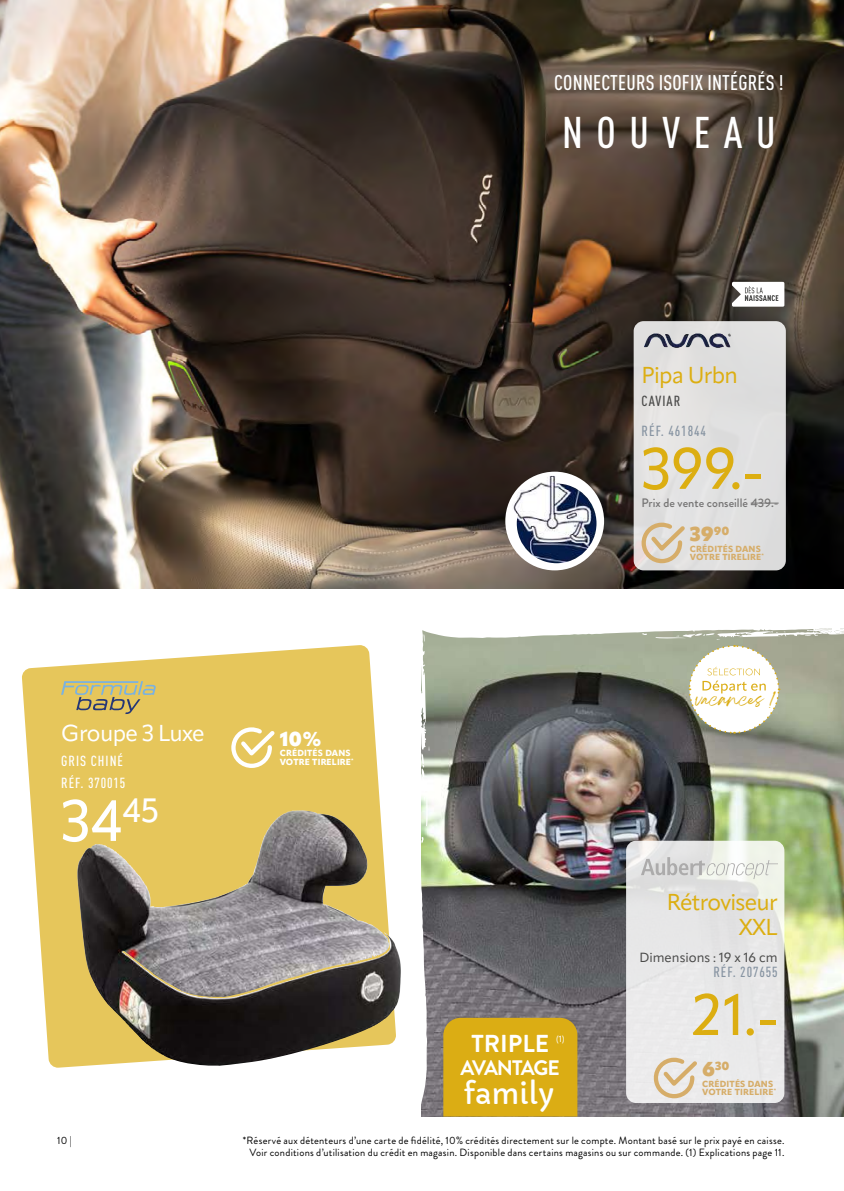
<style>
.page{position:relative;width:844px;height:1191px;background:#fff}
.page>*{position:absolute;margin:0;border:0;box-sizing:border-box;transform-origin:0 0}
.t1{font:500 57.05px "Apparat";color:#dcae11}
.t2{font:500 57.05px "Apparat";color:#fff}
.t3{font:500 condensed 43.75px "DIN Pro";letter-spacing:.31em;color:#fff}
.t4{font:28px "Capriola";color:#fff}
.t5{font:700 24.5px "Brandon Grotesque";color:#fff}
.t6{font:22.75px/24.5px "Apparat";letter-spacing:-.03em;color:#dcae11;text-align:right}
.t7{font:22.75px "Apparat";letter-spacing:-.025em;color:#fff}
.t8{font:500 condensed 21px "DIN Pro";letter-spacing:.01em;color:#fff}
.t9{font:700 21px "Brandon Grotesque";letter-spacing:-.055em;color:#fff}
.t10{font:900 19.95px "Apparat";color:#d6ad69}
.t11{font:900 19.95px "Apparat";color:#fff}
.t12{font:500 condensed 14.53px "DIN Pro";letter-spacing:.06em;color:#8794a2}
.t13{font:500 condensed 14.53px "DIN Pro";letter-spacing:.07em;color:#fff}
.t14{font:500 condensed 14.53px "DIN Pro";letter-spacing:.07em;color:#4a4a49}
.t15{font:14px "Breathing Personal Use";color:#dbad14}
.t16{font:13.12px "Apparat";color:#4a4a49}
.t17{font:500 12.25px "Brandon Grotesque";color:#757474}
.t18{font:900 11.55px "Apparat";color:#d6ad69}
.t19{font:10.5px/12.6px "Brandon Grotesque";letter-spacing:.02em;color:#000;text-align:right}
.t20{font:800 8.75px/8.8px "Apparat";letter-spacing:.02em;color:#d6ad69}
.t21{font:800 8.75px/8.8px "Apparat";letter-spacing:.02em;color:#fff}
.t22{font:8.75px "Apparat";color:#fff}
.s1{font-size:19.95px}
</style>
<div class="page">
<img style="left:427px;top:734px;width:416px;height:382px">
<div style="left:443px;top:1017px;width:134px;height:99px;background:#dbad14"></div>
<div style="left:626px;top:840px;width:158px;height:263px;background:#e8e8e8;border-radius:10px"></div>
<svg style="left:640px;top:857px;width:137px;height:22px"></svg>
<svg style="left:653px;top:1057px;width:44px;height:42px"></svg>
<svg style="left:348px;top:588px;width:79px;height:528px"></svg>
<svg style="left:421px;top:837px;width:2px;height:6px"></svg>
<svg style="left:403px;top:588px;width:2px;height:9px"></svg>
<svg style="left:421px;top:746px;width:8px;height:80px"></svg>
<svg style="left:394px;top:603px;width:13px;height:85px"></svg>
<img style="left:0;top:0;width:843px;height:588px">
<div style="left:633px;top:321px;width:152px;height:249px;background:#e0e0e0;border-radius:10px"></div>
<img style="left:644px;top:333px;width:87px;height:15px">
<svg style="left:414px;top:521px;width:429px;height:213px"></svg>
<svg style="left:750px;top:503px;width:28px;height:1px"></svg>
<div style="left:505px;top:471px;width:99px;height:99px;background:#fff;border-radius:50%"></div>
<img style="left:509px;top:476px;width:87px;height:87px">
<svg style="left:731px;top:282px;width:53px;height:25px"></svg>
<svg style="left:22px;top:645px;width:374px;height:423px;fill:#e6c65b"></svg>
<img style="left:77px;top:810px;width:224px;height:227px">
<svg style="left:61px;top:681px;width:95px;height:33px;background:#c4b571"></svg>
<svg style="left:229px;top:725px;width:49px;height:44px"></svg>
<h3 class="t8" style="left:554px;top:67px;width:231px">CONNECTEURS ISOFIX INTÉGRÉS !</h3>
<h2 class="t3" style="left:562px;top:100px;width:215px">NOUVEAU</h2>
<h3 class="t6" style="left:641px;top:363px;width:98px">Pipa Urbn</h3>
<h3 class="t14" style="left:641px;top:390px;width:40px">CAVIAR</h3>
<h3 class="t12" style="left:641px;top:420px;width:66px">RÉF. 461844</h3>
<h1 class="t1" style="left:641px;top:434px;width:124px">399.-</h1>
<h3 class="t10" style="left:689px;top:522px;width:41px">39<sup>90</sup></h3>
<p class="t20" style="left:689px;top:544px;width:76px">CRÉDITÉS DANS<br>VOTRE TIRELIRE<sup>*</sup></p>
<p class="t17" style="left:641px;top:494px;width:138px">Prix de vente conseillé 439.-</p>
<h3 class="t7" style="left:61px;top:719px;width:145px">Groupe 3 Luxe</h3>
<h3 class="t13" style="left:61px;top:750px;width:63px">GRIS CHINÉ</h3>
<h3 class="t13" style="left:61px;top:772px;width:66px">RÉF. 370015</h3>
<h1 class="t2" style="left:61px;top:786px;width:99px">34<sup>45</sup></h1>
<p class="t19" style="left:57px;top:1134px;width:16px">10 |</p>
<h3 class="t11" style="left:279px;top:726px;width:44px">10%</h3>
<p class="t21" style="left:279px;top:749px;width:76px">CRÉDITÉS DANS<br>VOTRE TIRELIRE<sup>*</sup></p>
<h3 class="t5" style="left:471px;top:1026px;width:79px">TRIPLE</h3>
<h3 class="t9" style="left:460px;top:1053px;width:101px">AVANTAGE</h3>
<p class="t22" style="left:556px;top:1033px;width:10px">(1)</p>
<h3 class="t4" style="left:463px;top:1076px;width:92px">family</h3>
<h3 class="t15" style="left:695px;top:694px;width:80px">VACANCES !</h3>
<h3 class="t6" style="left:666px;top:890px;width:112px">Rétroviseur<br>XXL</h3>
<p class="t16" style="left:639px;top:949px;width:140px">Dimensions : 19 x 16 cm</p>
<h3 class="t12" style="left:713px;top:961px;width:66px">RÉF. 207655</h3>
<h1 class="t1" style="left:692px;top:980px;width:88px">21.-</h1>
<p class="t18" style="left:702px;top:1058px;width:29px"><span class="s1">6</span>30</p>
<p class="t20" style="left:702px;top:1079px;width:76px">CRÉDITÉS DANS<br>VOTRE TIRELIRE<sup>*</sup></p>
<p class="t19" style="left:243px;top:1134px;width:543px">*Réservé aux détenteurs d’une carte de fidélité, 10% crédités directement sur le compte. Montant basé sur le prix payé en caisse.<br>Voir conditions d’utilisation du crédit en magasin. Disponible dans certains magasins ou sur commande. (1) Explications page 11.</p>
</div>
